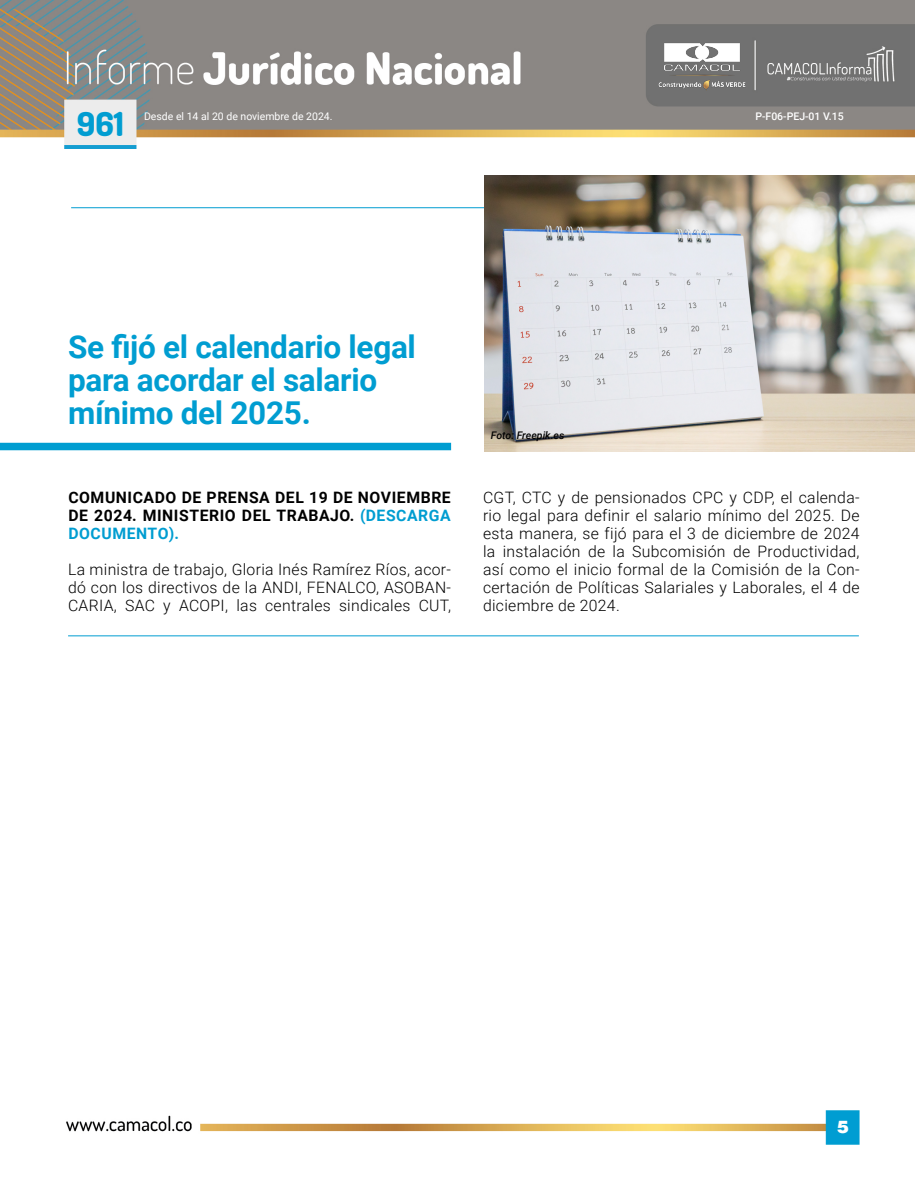
<style>
.page{position:relative;width:915px;height:1191px;background:#fff}
.page>*{position:absolute;margin:0;border:0;box-sizing:border-box;transform-origin:0 0}
.t1{font:33px "Dosis";color:#009dd1}
.t2{font:700 31.5px/33px "Roboto";letter-spacing:-.01em;color:#009dd1}
.t3{font:900 19.5px "Helvetica";color:#fff}
.t4{font:300 15.75px/18px "Roboto";letter-spacing:.02em;color:#000;text-align:justify}
.t5{font:700 15.75px/18px "Roboto";letter-spacing:.035em;color:#000;text-align:justify}
.t6{font:10.5px "Roboto";color:#fff}
.t7{font:500 10.5px "Roboto";color:#fff}
.t8{font:italic 500 10.5px "Roboto";color:#000}
.s1{color:#009dd1}
</style>
<div class="page">
<img style="left:66px;top:1110px;width:793px;height:34px">
<img style="left:0;top:0;width:914px;height:149px">
<img style="left:655px;top:42px;width:92px;height:49px">
<div style="left:0;top:443px;width:451px;height:7px;background:#009dd1"></div>
<hr style="left:71px;top:207px;width:791px;height:1px;background:#009dd1">
<img style="left:484px;top:175px;width:430px;height:276px">
<hr style="left:68px;top:635px;width:790px;height:1px;background:#009dd1">
<h1 class="t1" style="left:77px;top:101px;width:49px">961</h1>
<p class="t6" style="left:144px;top:109px;width:190px">Desde el 14 al 20 de noviembre de 2024.</p>
<p class="t7" style="left:755px;top:108px;width:90px">P-F06-PEJ-01 V.15</p>
<h2 class="t2" style="left:68px;top:329px;width:349px">Se fijó el calendario legal para acordar el salario mínimo del 2025.</h2>
<p class="t5" style="left:68px;top:487px;width:384px">COMUNICADO DE PRENSA DEL 19 DE NOVIEMBRE DE 2024. MINISTERIO DEL TRABAJO. <span class="s1">(DESCARGA DOCUMENTO).</span></p>
<p class="t4" style="left:68px;top:559px;width:384px">La ministra de trabajo, Gloria Inés Ramírez Ríos, acor&shy;dó con los directivos de la ANDI, FENALCO, ASOBAN-CARIA, SAC y ACOPI, las centrales sindicales CUT,</p>
<p class="t8" style="left:490px;top:427px;width:75px">Foto: Freepik.es</p>
<p class="t4" style="left:483px;top:487px;width:378px">CGT, CTC y de pensionados CPC y CDP, el calenda&shy;rio legal para definir el salario mínimo del 2025. De esta manera, se fijó para el 3 de diciembre de 2024 la instalación de la Subcomisión de Productividad, así como el inicio formal de la Comisión de la Con&shy;certación de Políticas Salariales y Laborales, el 4 de diciembre de 2024.</p>
<p class="t3" style="left:836px;top:1119px;width:13px">5</p>
</div>
